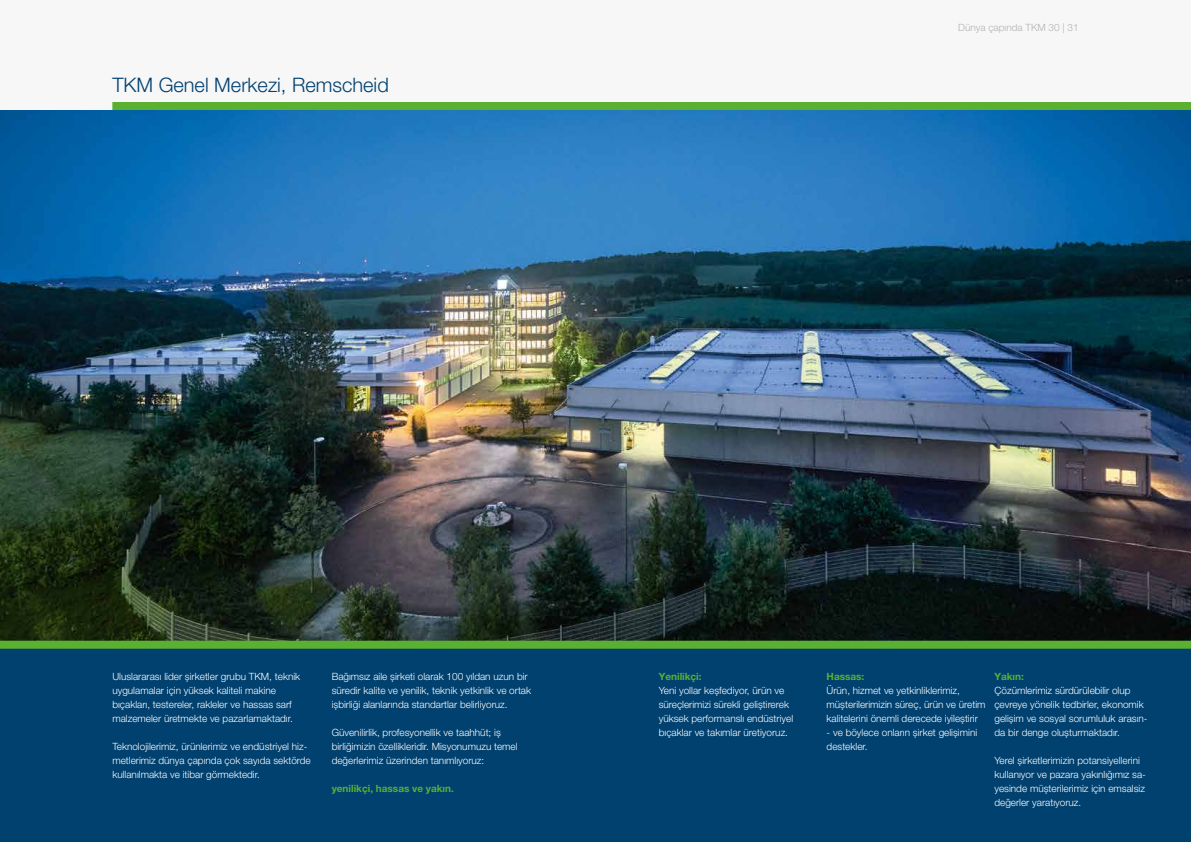
<style>
.page{position:relative;width:1191px;height:842px;background:#fff}
.page>*{position:absolute;margin:0;border:0;box-sizing:border-box;transform-origin:0 0}
.t1{font:300 20px "Helvetica Neue LT Pro";color:#004170}
.t2{font:300 10px/14px "Helvetica Neue LT Pro";color:#fff}
.t3{font:700 10px "Helvetica Neue LT Pro";color:#5ab031}
.t4{font:300 10px "Helvetica Neue LT Pro";color:#b3b2b2}
</style>
<div class="page">
<img style="left:0;top:110px;width:1191px;height:531px">
<div style="left:112px;top:102px;width:1079px;height:8px;background:#5ab031"></div>
<div style="left:0;top:649px;width:1191px;height:193px;background:#004170"></div>
<div style="left:0;top:641px;width:1191px;height:8px;background:#5ab031"></div>
<h1 class="t1" style="left:112px;top:73px;width:278px">TKM Genel Merkezi, Remscheid</h1>
<p class="t4" style="left:958px;top:22px;width:122px">Dünya çapında TKM 30 | 31</p>
<p class="t2" style="left:112px;top:669px;width:189px">Uluslararası lider şirketler grubu TKM, teknik uygulamalar için yüksek kaliteli makine bıçakları, testereler, rakleler ve hassas sarf malzemeler üretmekte ve pazarlamaktadır.</p>
<p class="t2" style="left:112px;top:739px;width:200px">Teknolojilerimiz, ürünlerimiz ve endüstriyel hiz&shy;metlerimiz dünya çapında çok sayıda sektörde kullanılmakta ve itibar görmektedir.</p>
<p class="t2" style="left:332px;top:669px;width:201px">Bağımsız aile şirketi olarak 100 yıldan uzun bir süredir kalite ve yenilik, teknik yetkinlik ve ortak işbirliği alanlarında standartlar belirliyoruz.</p>
<p class="t2" style="left:332px;top:725px;width:187px">Güvenilirlik, profesyonellik ve taahhüt; iş birliğimizin özellikleridir. Misyonumuzu temel değerlerimiz üzerinden tanımlıyoruz:</p>
<p class="t3" style="left:332px;top:782px;width:124px">yenilikçi, hassas ve yakın.</p>
<p class="t3" style="left:658px;top:670px;width:44px">Yenilikçi:</p>
<p class="t2" style="left:658px;top:683px;width:136px">Yeni yollar keşfediyor, ürün ve süreçlerimizi sürekli geliştirerek yüksek performanslı endüstriyel bıçaklar ve takımlar üretiyoruz.</p>
<p class="t3" style="left:826px;top:670px;width:39px">Hassas:</p>
<p class="t2" style="left:826px;top:683px;width:160px">Ürün, hizmet ve yetkinliklerimiz, müşterilerimizin süreç, ürün ve üretim kalitelerini önemli derecede iyileştirir</p>
<p class="t2" style="left:826px;top:725px;width:152px">- ve böylece onların şirket gelişimini destekler.</p>
<p class="t3" style="left:994px;top:670px;width:31px">Yakın:</p>
<p class="t2" style="left:994px;top:683px;width:155px">Çözümlerimiz sürdürülebilir olup çevreye yönelik tedbirler, ekonomik gelişim ve sosyal sorumluluk arasın&shy;da bir denge oluşturmaktadır.</p>
<p class="t2" style="left:994px;top:753px;width:153px">Yerel şirketlerimizin potansiyellerini kullanıyor ve pazara yakınlığımız sa&shy;yesinde müşterilerimiz için emsalsiz değerler yaratıyoruz.</p>
</div>
